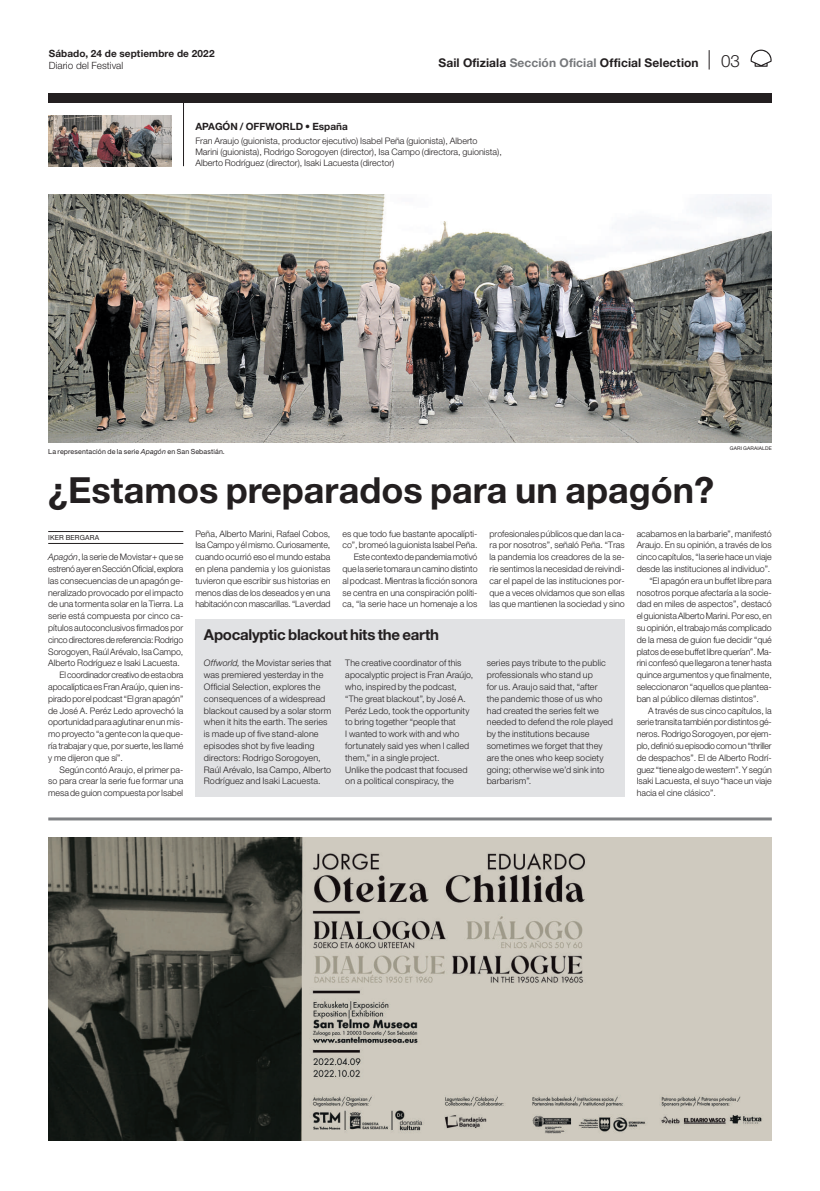
<style>
.page{position:relative;width:820px;height:1191px;background:#fff}
.page>*{position:absolute;margin:0;border:0;box-sizing:border-box;transform-origin:0 0}
.t1{font:700 36px "Helvetica Neue LT Std";color:#231f20}
.t2{font:300 17px "Helvetica Neue LT Std";color:#231f20}
.t3{font:700 15px "Helvetica Neue LT Std";letter-spacing:-.02em;color:#231f20}
.t4{font:700 12px "Helvetica Neue LT Std";letter-spacing:.005em;color:#231f20}
.t5{font:700 10px "Helvetica Neue LT Std";letter-spacing:.005em;color:#231f20}
.t6{font:300 10px "Helvetica Neue LT Std";letter-spacing:.005em;color:#231f20}
.t7{font:300 9px/11.8px "Helvetica Neue LT Std";color:#231f20}
.t8{font:300 9px "Helvetica Neue LT Std";letter-spacing:-.02em;color:#231f20;scale:.96 1}
.t9{font:300 9px "Helvetica Neue LT Std";letter-spacing:-.02em;color:#231f20}
.t10{font:7px "Helvetica Neue LT Std";letter-spacing:.02em;color:#231f20}
.t11{font:5px "Helvetica Neue LT Std";letter-spacing:.03em;color:#231f20}
.s1{color:#76787b}
.s2{font-style:italic}
</style>
<div class="page">
<hr style="left:48px;top:531px;width:135px;height:1px;background:#231f20">
<hr style="left:48px;top:543px;width:135px;height:1px;background:#231f20">
<img style="left:48px;top:115px;width:123px;height:51px">
<hr style="left:183px;top:103px;width:1px;height:63px;background:#231f20">
<img style="left:48px;top:194px;width:723px;height:248px">
<div style="left:195px;top:619px;width:429px;height:177px;background:#e1e2e4"></div>
<div style="left:48px;top:93px;width:723px;height:10px;background:#231f20"></div>
<svg style="left:750px;top:50px;width:21px;height:17px"></svg>
<svg style="left:708px;top:50px;width:1px;height:20px"></svg>
<hr style="left:48px;top:817px;width:723px;height:3px;background:#808285">
<img style="left:48px;top:837px;width:723px;height:303px">
<p class="t5" style="left:49px;top:47px;width:167px">Sábado, 24 de septiembre de 2022</p>
<p class="t6" style="left:49px;top:59px;width:76px">Diario del Festival</p>
<h3 class="t4" style="left:438px;top:56px;width:262px">Sail Ofiziala <span class="s1">Sección Oficial</span> Official Selection</h3>
<p class="t5" style="left:195px;top:121px;width:154px">APAGÓN / OFFWORLD • España</p>
<p class="t7" style="left:195px;top:135px;width:308px;line-height:11px">Fran Araujo (guionista, productor ejecutivo) Isabel Peña (guionista), Alberto<br>Marini (guionista), Rodrigo Sorogoyen (director), Isa Campo (directora, guionista),<br>Alberto Rodríguez (director), Isaki Lacuesta (director)</p>
<h2 class="t2" style="left:721px;top:50px;width:20px">03</h2>
<p class="t10" style="left:48px;top:447px;width:178px">La representación de la serie <span class="s2">Apagón</span> en San Sebastián.</p>
<h1 class="t1" style="left:48px;top:468px;width:667px">¿Estamos preparados para un apagón?</h1>
<p class="t11" style="left:729px;top:445px;width:44px">GARI GARAIALDE</p>
<p class="t10" style="left:48px;top:533px;width:52px">IKER BERGARA</p>
<p class="t7" style="left:48px;top:551px;width:136px"><span class="s2">Apagón</span>, la serie de Movistar+ que se</p>
<p class="t8" style="left:48px;top:563px;width:142px">estrenó ayer en Sección Oficial, explora</p>
<p class="t7" style="left:48px;top:574px;width:136px">las consecuencias de un apagón ge-</p>
<p class="t7" style="left:48px;top:586px;width:136px">neralizado provocado por el impacto</p>
<p class="t7" style="left:48px;top:598px;width:136px">de una tormenta solar en la Tierra. La</p>
<p class="t7" style="left:48px;top:610px;width:136px">serie está compuesta por cinco ca-</p>
<p class="t7" style="left:48px;top:621px;width:136px">pítulos autoconclusivos firmados por</p>
<p class="t9" style="left:48px;top:634px;width:136px">cinco directores de referencia: Rodrigo</p>
<p class="t7" style="left:48px;top:645px;width:137px">Sorogoyen, Raúl Arévalo, Isa Campo,</p>
<p class="t7" style="left:48px;top:657px;width:133px">Alberto Rodríguez e Isaki Lacuesta.</p>
<p class="t8" style="left:60px;top:669px;width:130px">El coordinador creativo de esta obra</p>
<p class="t7" style="left:48px;top:680px;width:136px">apocalíptica es Fran Araújo, quien ins-</p>
<p class="t7" style="left:48px;top:692px;width:136px">pirado por el podcast “El gran apagón”</p>
<p class="t7" style="left:48px;top:704px;width:136px">de José A. Peréz Ledo aprovechó la</p>
<p class="t7" style="left:48px;top:716px;width:136px">oportunidad para aglutinar en un mis-</p>
<p class="t7" style="left:48px;top:728px;width:136px">mo proyecto “a gente con la que que-</p>
<p class="t7" style="left:48px;top:739px;width:136px">ría trabajar y que, por suerte, les llamé</p>
<p class="t7" style="left:48px;top:751px;width:76px">y me dijeron que sí”.</p>
<p class="t7" style="left:60px;top:763px;width:125px">Según contó Araujo, el primer pa-</p>
<p class="t7" style="left:48px;top:775px;width:137px">so para crear la serie fue formar una</p>
<p class="t7" style="left:48px;top:787px;width:136px">mesa de guion compuesta por Isabel</p>
<p class="t7" style="left:195px;top:527px;width:137px;text-align:justify">Peña, Alberto Marini, Rafael Cobos, Isa Campo y él mismo. Curiosamente, cuando ocurrió eso el mundo estaba en plena pandemia y los guionistas tuvieron que escribir sus historias en menos días de los deseados y en una habitación con mascarillas. “La verdad</p>
<p class="t7" style="left:342px;top:527px;width:137px;text-align:right">es que todo fue bastante apocalípti&shy;co”, bromeó la guionista Isabel Peña.<br>Este contexto de pandemia motivó que la serie tomara un camino distinto al podcast. Mientras la ficción sonora se centra en una conspiración políti&shy;ca, “la serie hace un homenaje a los</p>
<p class="t7" style="left:489px;top:527px;width:136px;text-align:justify">profesionales públicos que dan la ca&shy;ra por nosotros”, señaló Peña. “Tras la pandemia los creadores de la se&shy;rie sentimos la necesidad de reivindi&shy;car el papel de las instituciones por&shy;que a veces olvidamos que son ellas las que mantienen la sociedad y sino</p>
<p class="t7" style="left:636px;top:527px;width:136px">acabamos en la barbarie”, manifestó</p>
<p class="t7" style="left:636px;top:539px;width:136px">Araujo. En su opinión, a través de los</p>
<p class="t7" style="left:636px;top:551px;width:136px">cinco capítulos, “la serie hace un viaje</p>
<p class="t7" style="left:636px;top:562px;width:135px">desde las instituciones al individuo”.</p>
<p class="t7" style="left:649px;top:574px;width:124px">“El apagón era un buffet libre para</p>
<p class="t7" style="left:636px;top:586px;width:136px">nosotros porque afectaría a la socie-</p>
<p class="t7" style="left:636px;top:598px;width:136px">dad en miles de aspectos”, destacó</p>
<p class="t7" style="left:636px;top:610px;width:136px">el guionista Alberto Marini. Por eso, en</p>
<p class="t7" style="left:636px;top:621px;width:136px">su opinión, el trabajo más complicado</p>
<p class="t7" style="left:636px;top:633px;width:136px">de la mesa de guion fue decidir “qué</p>
<p class="t7" style="left:636px;top:645px;width:136px">platos de ese buffet libre querían”. Ma-</p>
<p class="t7" style="left:636px;top:657px;width:136px">rini confesó que llegaron a tener hasta</p>
<p class="t7" style="left:636px;top:669px;width:137px">quince argumentos y que finalmente,</p>
<p class="t7" style="left:636px;top:680px;width:136px">seleccionaron “aquellos que plantea-</p>
<p class="t7" style="left:636px;top:692px;width:124px">ban al público dilemas distintos”.</p>
<p class="t7" style="left:647px;top:704px;width:125px">A través de sus cinco capítulos, la</p>
<p class="t7" style="left:636px;top:716px;width:136px">serie transita también por distintos gé-</p>
<p class="t7" style="left:636px;top:728px;width:136px">neros. Rodrigo Sorogoyen, por ejem-</p>
<p class="t8" style="left:636px;top:740px;width:142px">plo, definió su episodio como un “thriller</p>
<p class="t7" style="left:636px;top:751px;width:136px">de despachos”. El de Alberto Rodrí-</p>
<p class="t7" style="left:636px;top:763px;width:136px">guez “tiene algo de western”. Y según</p>
<p class="t7" style="left:636px;top:775px;width:136px">Isaki Lacuesta, el suyo “hace un viaje</p>
<p class="t7" style="left:636px;top:787px;width:81px">hacia el cine clásico”.</p>
<h3 class="t3" style="left:204px;top:625px;width:237px">Apocalyptic blackout hits the earth</h3>
<p class="t7" style="left:204px;top:657px;width:129px"><span class="s2">Offworld,</span> the Movistar series that was premiered yesterday in the<br>Official Selection, explores the consequences of a widespread blackout caused by a solar storm when it hits the earth. The series is made up of five stand-alone episodes shot by five leading directors: Rodrigo Sorogoyen,<br>Raúl Arévalo, Isa Campo, Alberto<br>Rodríguez and Isaki Lacuesta.</p>
<p class="t7" style="left:345px;top:657px;width:129px">The creative coordinator of this apocalyptic project is Fran Araújo, who, inspired by the podcast, “The great blackout”, by José A.<br>Peréz Ledo, took the opportunity to bring together “people that<br>I wanted to work with and who fortunately said yes when I called them,” in a single project.<br>Unlike the podcast that focused on a political conspiracy, the</p>
<p class="t7" style="left:486px;top:657px;width:128px">series pays tribute to the public professionals who stand up<br>for us. Araujo said that, “after<br>the pandemic those of us who had created the series felt we needed to defend the role played by the institutions because sometimes we forget that they are the ones who keep society going; otherwise we’d sink into barbarism”.</p>
</div>
